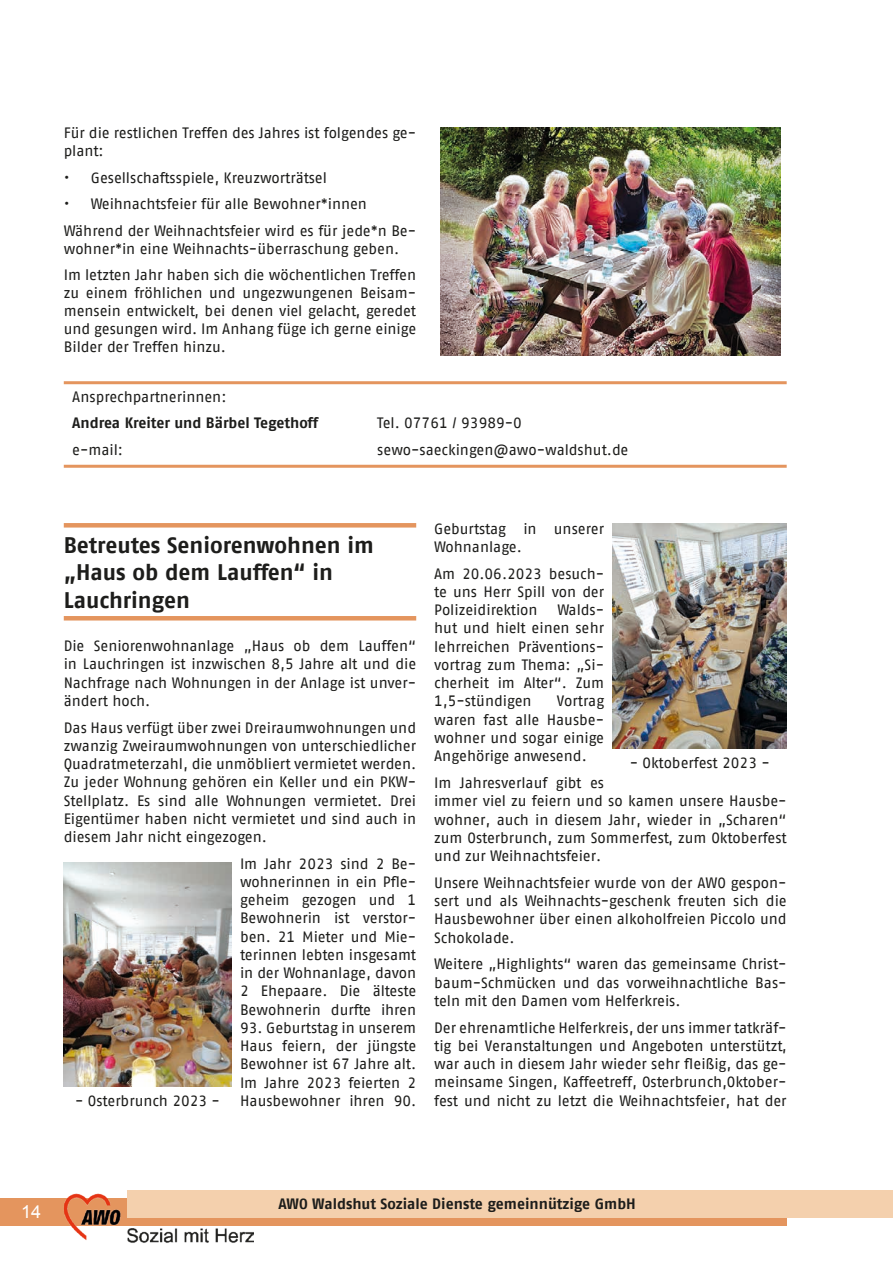
<style>
.page{position:relative;width:893px;height:1263px;background:#fff}
.page>*{position:absolute;margin:0;border:0;box-sizing:border-box;transform-origin:0 0}
.t1{font:700 22.5px/27.3px "AWO Fago Office";color:#1d1d1b}
.t2{font:18px "Arial";color:#fff}
.t3{font:15px/18.3px "AWO Fago Office";color:#1d1d1b;text-align:justify}
.t4{font:700 15px "AWO Fago Office";color:#1d1d1b}
</style>
<div class="page">
<div style="left:0;top:1198px;width:787px;height:27px;background:#e4955e"></div>
<div style="left:128px;top:1190px;width:765px;height:27px;background:#f4d0ad"></div>
<img style="left:57px;top:1190px;width:196px;height:53px">
<hr style="left:64px;top:523px;width:352px;height:4px;background:#e4955e">
<hr style="left:64px;top:616px;width:352px;height:4px;background:#e4955e">
<hr style="left:64px;top:465px;width:723px;height:3px;background:#e4955e">
<hr style="left:64px;top:381px;width:723px;height:3px;background:#e4955e">
<img style="left:440px;top:128px;width:340px;height:227px">
<img style="left:64px;top:863px;width:168px;height:223px">
<img style="left:613px;top:523px;width:174px;height:225px">
<p class="t3" style="left:64px;top:124px;width:354px">Für die restlichen Treffen des Jahres ist folgendes ge&shy;plant:</p>
<p class="t3" style="left:64px;top:168px;width:265px">• Gesellschaftsspiele, Kreuzworträtsel</p>
<p class="t3" style="left:64px;top:190px;width:354px;line-height:26.5px">• Weihnachtsfeier für alle Bewohner*innen<br>Während der Weihnachtsfeier wird es für jede*n Be-</p>
<p class="t3" style="left:64px;top:235px;width:354px;line-height:26.5px">wohner*in eine Weihnachts-überraschung geben.<br>Im letzten Jahr haben sich die wöchentlichen Treffen</p>
<p class="t3" style="left:64px;top:284px;width:354px">zu einem fröhlichen und ungezwungenen Beisam&shy;mensein entwickelt, bei denen viel gelacht, geredet und gesungen wird. Im Anhang füge ich gerne einige Bilder der Treffen hinzu.</p>
<p class="t3" style="left:72px;top:387px;width:156px">Ansprechpartnerinnen:</p>
<p class="t4" style="left:72px;top:414px;width:247px">Andrea Kreiter und Bärbel Tegethoff</p>
<p class="t3" style="left:377px;top:414px;width:146px">Tel. 07761 / 93989-0</p>
<p class="t3" style="left:72px;top:440px;width:52px">e-mail:</p>
<p class="t3" style="left:377px;top:440px;width:253px">sewo-saeckingen@awo-waldshut.de</p>
<h1 class="t1" style="left:64px;top:531px;width:312px">Betreutes Seniorenwohnen im „Haus ob dem Lauffen“ in<br>Lauchringen</h1>
<p class="t3" style="left:64px;top:637px;width:354px">Die Seniorenwohnanlage „Haus ob dem Lauffen“ in Lauchringen ist inzwischen 8,5 Jahre alt und die Nachfrage nach Wohnungen in der Anlage ist unver&shy;ändert hoch.</p>
<p class="t3" style="left:64px;top:718px;width:354px">Das Haus verfügt über zwei Dreiraumwohnungen und zwanzig Zweiraumwohnungen von unterschiedlicher Quadratmeterzahl, die unmöbliert vermietet werden.<br>Zu jeder Wohnung gehören ein Keller und ein PKW-Stellplatz. Es sind alle Wohnungen vermietet. Drei Eigentümer haben nicht vermietet und sind auch in diesem Jahr nicht eingezogen.</p>
<p class="t3" style="left:240px;top:854px;width:178px">Im Jahr 2023 sind 2 Be&shy;wohnerinnen in ein Pfle&shy;geheim gezogen und 1<br>Bewohnerin ist verstor&shy;ben. 21 Mieter und Mie&shy;terinnen lebten insgesamt in der Wohnanlage, davon 2 Ehepaare. Die älteste Bewohnerin durfte ihren</p>
<p class="t3" style="left:240px;top:1018px;width:178px">93. Geburtstag in unserem Haus feiern, der jüngste Bewohner ist 67 Jahre alt.<br>Im Jahre 2023 feierten 2<br>Hausbewohner ihren 90.</p>
<p class="t3" style="left:75px;top:1091px;width:146px">- Osterbrunch 2023 -</p>
<p class="t3" style="left:434px;top:519px;width:171px">Geburtstag in unserer<br>Wohnanlage.</p>
<p class="t3" style="left:434px;top:564px;width:171px">Am 20.06.2023 besuch&shy;te uns Herr Spill von der Polizeidirektion</p>
<p class="t3" style="left:434px;top:601px;width:171px;text-indent:123px">Walds&shy;hut und hielt einen sehr lehrreichen Präventions&shy;vortrag zum Thema: „Si&shy;cherheit im Alter“. Zum 1,5-stündigen</p>
<p class="t3" style="left:434px;top:692px;width:171px;text-indent:123px">Vortrag waren fast alle Hausbe&shy;wohner und sogar einige Angehörige anwesend.</p>
<p class="t3" style="left:434px;top:773px;width:354px;text-align:left">Im Jahresverlauf gibt es<br>immer viel zu feiern und so kamen unsere Hausbe&shy;wohner, auch in diesem Jahr, wieder in „Scharen“ zum Osterbrunch, zum Sommerfest, zum Oktoberfest und zur Weihnachtsfeier.</p>
<p class="t3" style="left:434px;top:873px;width:354px">Unsere Weihnachtsfeier wurde von der AWO gespon&shy;sert und als Weihnachts-geschenk freuten sich die Hausbewohner über einen alkoholfreien Piccolo und Schokolade.</p>
<p class="t3" style="left:434px;top:955px;width:354px">Weitere „Highlights“ waren das gemeinsame Christ&shy;baum-Schmücken und das vorweihnachtliche Bas&shy;teln mit den Damen vom Helferkreis.</p>
<p class="t3" style="left:434px;top:1018px;width:354px">Der ehrenamtliche Helferkreis, der uns immer tatkräf&shy;tig bei Veranstaltungen und Angeboten unterstützt, war auch in diesem Jahr wieder sehr fleißig, das ge&shy;meinsame Singen, Kaffeetreff, Osterbrunch,Oktober&shy;fest und nicht zu letzt die Weihnachtsfeier, hat der</p>
<p class="t3" style="left:630px;top:753px;width:141px">- Oktoberfest 2023 -</p>
<p class="t2" style="left:21px;top:1200px;width:22px">14</p>
<p class="t4" style="left:278px;top:1195px;width:359px">AWO Waldshut Soziale Dienste gemeinnützige GmbH</p>
</div>
